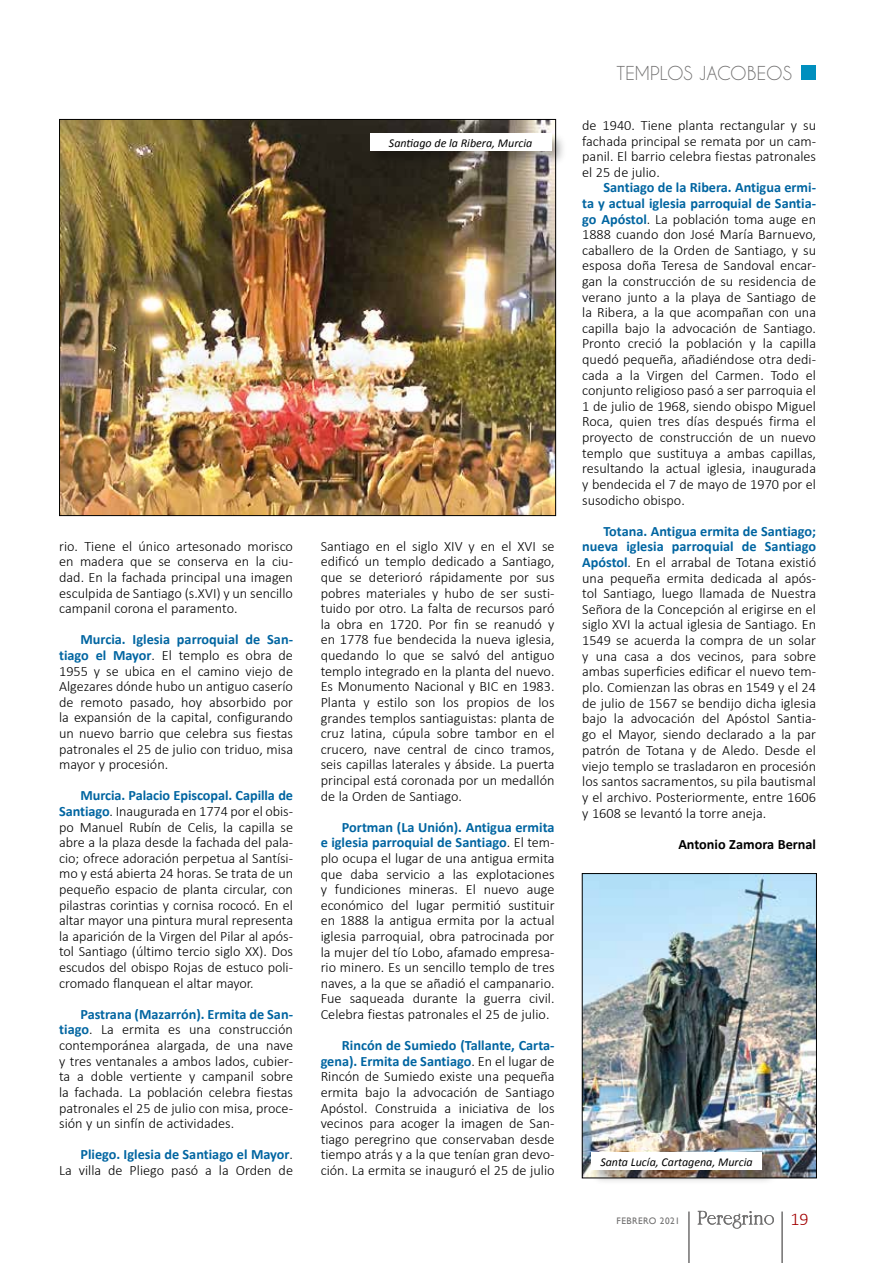
<style>
.page{position:relative;width:893px;height:1263px;background:#fff}
.page>*{position:absolute;margin:0;border:0;box-sizing:border-box;transform-origin:0 0}
.t1{font:18px "Caviar Dreams";letter-spacing:-.005em;color:#706f6f}
.t2{font:300 18px "Calibri";color:#a30000}
.t3{font:300 14.25px/15.6px "Calibri";color:#000;text-align:justify}
.t4{font:700 14.25px/15.6px "Calibri";color:#0065a1;text-align:right}
.t5{font:700 14.25px "Calibri";color:#000}
.t6{font:italic 12px "Calibri";color:#000}
.t7{font:9.45px "Gill Sans";letter-spacing:.05em;color:#706f6f}
.s1{font-weight:700;color:#0065a1}
.s2{font-weight:300;color:#000}
</style>
<div class="page">
<hr style="left:688px;top:1211px;width:2px;height:52px;background:#706f6f">
<hr style="left:781px;top:1211px;width:2px;height:52px;background:#706f6f">
<svg style="left:697px;top:1211px;width:77px;height:18px"></svg>
<div style="left:801px;top:65px;width:15px;height:15px;background:#008fbe"></div>
<img style="left:584px;top:875px;width:231px;height:301px">
<div style="left:582px;top:873px;width:235px;height:305px;border:1px solid #000"></div>
<img style="left:61px;top:121px;width:493px;height:393px">
<div style="left:369px;top:132px;width:198px;height:34px;background:#000;opacity:.3"></div>
<div style="left:370px;top:133px;width:181px;height:17px;background:#fff"></div>
<div style="left:590px;top:1152px;width:188px;height:33px;background:#000;opacity:.3"></div>
<div style="left:591px;top:1152px;width:171px;height:17px;background:#fff"></div>
<p class="t3" style="left:59px;top:538px;width:235px">rio. Tiene el único artesonado morisco en madera que se conserva en la ciu&shy;dad. En la fachada principal una imagen esculpida de Santiago (s.XVI) y un sencillo campanil corona el paramento.</p>
<p class="t3" style="left:59px;top:632px;width:235px;text-indent:21px"><span class="s1">Murcia. Iglesia parroquial de San&shy;tiago el Mayor</span>. El templo es obra de 1955 y se ubica en el camino viejo de Algezares dónde hubo un antiguo caserío de remoto pasado, hoy absorbido por la expansión de la capital, configurando un nuevo barrio que celebra sus fiestas patronales el 25 de julio con triduo, misa mayor y procesión.</p>
<p class="t3" style="left:59px;top:788px;width:235px;text-indent:21px"><span class="s1">Murcia. Palacio Episcopal. Capilla de Santiago</span>. Inaugurada en 1774 por el obis&shy;po Manuel Rubín de Celis, la capilla se abre a la plaza desde la fachada del pala&shy;cio; ofrece adoración perpetua al Santísi&shy;mo y está abierta 24 horas. Se trata de un pequeño espacio de planta circular, con pilastras corintias y cornisa rococó. En el altar mayor una pintura mural representa la aparición de la Virgen del Pilar al após&shy;tol Santiago (último tercio siglo XX). Dos escudos del obispo Rojas de estuco poli&shy;cromado flanquean el altar mayor.</p>
<p class="t3" style="left:59px;top:1006px;width:235px;text-indent:21px"><span class="s1">Pastrana (Mazarrón). Ermita de San&shy;tiago</span>. La ermita es una construcción contemporánea alargada, de una nave y tres ventanales a ambos lados, cubier&shy;ta a doble vertiente y campanil sobre la fachada. La población celebra fiestas patronales el 25 de julio con misa, proce&shy;sión y un sinfín de actividades.</p>
<p class="t4" style="left:59px;top:1146px;width:235px">Pliego. Iglesia de Santiago el Mayor<span class="s2">.<br>La villa de Pliego pasó a la Orden de</span></p>
<p class="t6" style="left:389px;top:134px;width:145px">Santiago de la Ribera, Murcia</p>
<p class="t3" style="left:321px;top:538px;width:235px">Santiago en el siglo XIV y en el XVI se edificó un templo dedicado a Santiago, que se deterioró rápidamente por sus pobres materiales y hubo de ser susti&shy;tuido por otro. La falta de recursos paró la obra en 1720. Por fin se reanudó y en 1778 fue bendecida la nueva iglesia, quedando lo que se salvó del antiguo templo integrado en la planta del nuevo.<br>Es Monumento Nacional y BIC en 1983.<br>Planta y estilo son los propios de los grandes templos santiaguistas: planta de cruz latina, cúpula sobre tambor en el crucero, nave central de cinco tramos, seis capillas laterales y ábside. La puerta principal está coronada por un medallón de la Orden de Santiago.</p>
<p class="t3" style="left:321px;top:819px;width:235px;text-indent:21px"><span class="s1">Portman (La Unión). Antigua ermita e iglesia parroquial de Santiago</span>. El tem&shy;plo ocupa el lugar de una antigua ermita que daba servicio a las explotaciones y fundiciones mineras. El nuevo auge económico del lugar permitió sustituir en 1888 la antigua ermita por la actual iglesia parroquial, obra patrocinada por la mujer del tío Lobo, afamado empresa&shy;rio minero. Es un sencillo templo de tres naves, a la que se añadió el campanario.<br>Fue saqueada durante la guerra civil.<br>Celebra fiestas patronales el 25 de julio.</p>
<p class="t3" style="left:321px;top:1037px;width:235px;text-indent:21px"><span class="s1">Rincón de Sumiedo (Tallante, Carta&shy;gena). Ermita de Santiago</span>. En el lugar de Rincón de Sumiedo existe una pequeña ermita bajo la advocación de Santiago Apóstol. Construida a iniciativa de los vecinos para acoger la imagen de San&shy;tiago peregrino que conservaban desde tiempo atrás y a la que tenían gran devo&shy;ción. La ermita se inauguró el 25 de julio</p>
<p class="t1" style="left:616px;top:63px;width:177px">TEMPLOS JACOBEOS</p>
<p class="t3" style="left:582px;top:117px;width:235px">de 1940. Tiene planta rectangular y su fachada principal se remata por un cam&shy;panil. El barrio celebra fiestas patronales el 25 de julio.</p>
<p class="t3" style="left:582px;top:180px;width:235px;text-indent:21px"><span class="s1">Santiago de la Ribera. Antigua ermi&shy;ta y actual iglesia parroquial de Santia&shy;go Apóstol</span>. La población toma auge en 1888 cuando don José María Barnuevo, caballero de la Orden de Santiago, y su esposa doña Teresa de Sandoval encar&shy;gan la construcción de su residencia de verano junto a la playa de Santiago de la Ribera, a la que acompañan con una capilla bajo la advocación de Santiago.<br>Pronto creció la población y la capilla quedó pequeña, añadiéndose otra dedi&shy;cada a la Virgen del Carmen. Todo el conjunto religioso pasó a ser parroquia el 1 de julio de 1968, siendo obispo Miguel Roca, quien tres días después firma el proyecto de construcción de un nuevo templo que sustituya a ambas capillas, resultando la actual iglesia, inaugurada y bendecida el 7 de mayo de 1970 por el susodicho obispo.</p>
<p class="t3" style="left:582px;top:523px;width:235px;text-indent:21px"><span class="s1">Totana. Antigua ermita de Santiago; nueva iglesia parroquial de Santiago Apóstol</span>. En el arrabal de Totana existió una pequeña ermita dedicada al após&shy;tol Santiago, luego llamada de Nuestra Señora de la Concepción al erigirse en el siglo XVI la actual iglesia de Santiago. En 1549 se acuerda la compra de un solar y una casa a dos vecinos, para sobre ambas superficies edificar el nuevo tem&shy;plo. Comienzan las obras en 1549 y el 24 de julio de 1567 se bendijo dicha iglesia bajo la advocación del Apóstol Santia&shy;go el Mayor, siendo declarado a la par patrón de Totana y de Aledo. Desde el viejo templo se trasladaron en procesión los santos sacramentos, su pila bautismal y el archivo. Posteriormente, entre 1606 y 1608 se levantó la torre aneja.</p>
<p class="t5" style="left:678px;top:835px;width:139px">Antonio Zamora Bernal</p>
<p class="t6" style="left:600px;top:1153px;width:154px">Santa Lucía, Cartagena, Murcia</p>
<p class="t7" style="left:617px;top:1215px;width:65px">FEBRERO 2021</p>
<p class="t2" style="left:790px;top:1208px;width:20px">19</p>
</div>
